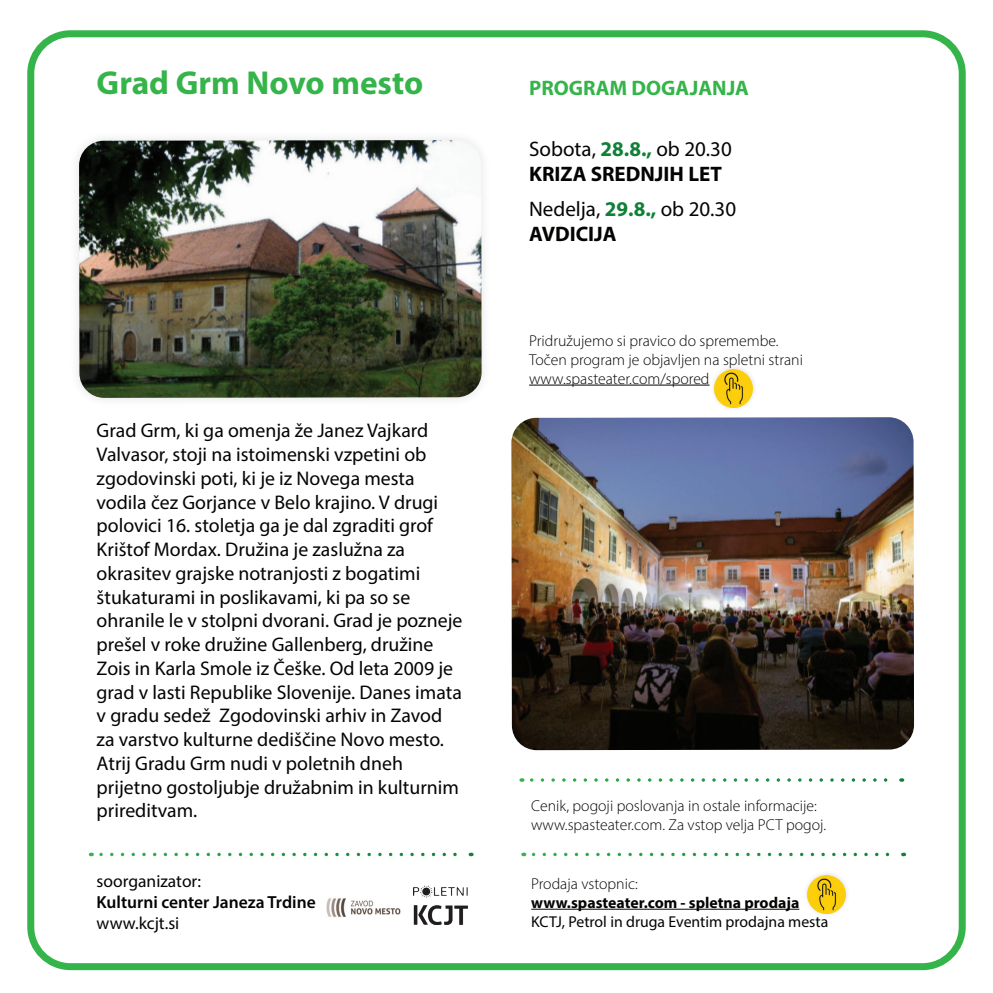
<style>
.page{position:relative;width:993px;height:993px;background:#fff}
.page>*{position:absolute;margin:0;border:0;box-sizing:border-box;transform-origin:0 0}
.t1{font:700 33.25px "Myriad Pro";color:#35b44a}
.t2{font:700 21px/25.2px "Myriad Pro";color:#040503}
.t3{font:21px/25.2px "Myriad Pro";color:#040503}
.t4{font:700 21px "Myriad Pro";color:#35b44a}
.t5{font:19.78px/23.8px "Myriad Pro";color:#040503}
.t6{font:600 17.5px "Myriad Pro";color:#040503}
.t7{font:17.5px "Myriad Pro";color:#040503}
.t8{font:300 15.75px/18.9px "Myriad Pro";color:#040503}
.t9{font:15.75px "Myriad Pro";color:#040503}
.t10{font:700 15.75px "Myriad Pro";color:#040503}
.s1{font-weight:400}
.s2{color:#108039}
.s3{font-weight:700;color:#108039}
.s4{font-weight:700}
</style>
<div class="page">
<div style="left:27px;top:30px;width:938px;height:939px;border:7px solid #35b44a;border-radius:40px"></div>
<div style="left:68px;top:129px;width:424px;height:279px;background:#fbfbfb"></div>
<img style="left:79px;top:140px;width:402px;height:258px">
<svg style="left:101px;top:852px;width:370px;height:3px"></svg>
<img style="left:414px;top:885px;width:53px;height:39px">
<img style="left:326px;top:898px;width:75px;height:19px">
<img style="left:511px;top:417px;width:402px;height:333px">
<svg style="left:533px;top:852px;width:370px;height:3px"></svg>
<svg style="left:531px;top:778px;width:370px;height:3px"></svg>
<hr style="left:529px;top:384px;width:180px;height:1px;background:#040503">
<div style="left:709px;top:364px;width:48px;height:48px;background:#040503;opacity:.15"></div>
<img style="left:714px;top:369px;width:38px;height:38px">
<hr style="left:531px;top:908px;width:268px;height:1px;background:#040503">
<div style="left:802px;top:869px;width:48px;height:49px;background:#040503;opacity:.15"></div>
<img style="left:807px;top:875px;width:38px;height:37px">
<h1 class="t1" style="left:97px;top:61px;width:328px">Grad Grm Novo mesto</h1>
<p class="t5" style="left:97px;top:418px;width:367px">Grad Grm, ki ga omenja že Janez Vajkard Valvasor, stoji na istoimenski vzpetini ob zgodovinski poti, ki je iz Novega mesta vodila čez Gorjance v Belo krajino. V drugi polovici 16. stoletja ga je dal zgraditi grof Krištof Mordax. Družina je zaslužna za okrasitev grajske notranjosti z bogatimi štukaturami in poslikavami, ki pa so se ohranile le v stolpni dvorani. Grad je pozneje prešel v roke družine Gallenberg, družine Zois in Karla Smole iz Češke. Od leta 2009 je grad v lasti Republike Slovenije. Danes imata v gradu sedež Zgodovinski arhiv in Zavod za varstvo kulturne dediščine Novo mesto.<br>Atrij Gradu Grm nudi v poletnih dneh prijetno gostoljubje družabnim in kulturnim prireditvam.</p>
<p class="t7" style="left:97px;top:870px;width:106px">soorganizator:</p>
<p class="t6" style="left:97px;top:890px;width:220px">Kulturni center Janeza Trdine</p>
<p class="t7" style="left:97px;top:912px;width:84px">www.kcjt.si</p>
<p class="t4" style="left:529px;top:75px;width:221px">PROGRAM DOGAJANJA</p>
<p class="t2" style="left:529px;top:135px;width:204px"><span class="s1">Sobota,</span> <span class="s2">28.8.,</span> <span class="s1">ob 20.30<br></span>KRIZA SREDNJIH LET</p>
<p class="t3" style="left:529px;top:196px;width:208px">Nedelja, <span class="s3">29.8.,</span> ob 20.30<br><span class="s4">AVDICIJA</span></p>
<p class="t8" style="left:529px;top:331px;width:275px">Pridružujemo si pravico do spremembe.<br>Točen program je objavljen na spletni strani www.spasteater.com/spored</p>
<p class="t8" style="left:531px;top:795px;width:296px">Cenik, pogoji poslovanja in ostale informacije: www.spasteater.com. Za vstop velja PCT pogoj.</p>
<p class="t8" style="left:531px;top:873px;width:108px">Prodaja vstopnic:</p>
<p class="t10" style="left:531px;top:891px;width:269px">www.spasteater.com - spletna prodaja</p>
<p class="t9" style="left:531px;top:911px;width:298px">KCTJ, Petrol in druga Eventim prodajna mesta</p>
</div>
